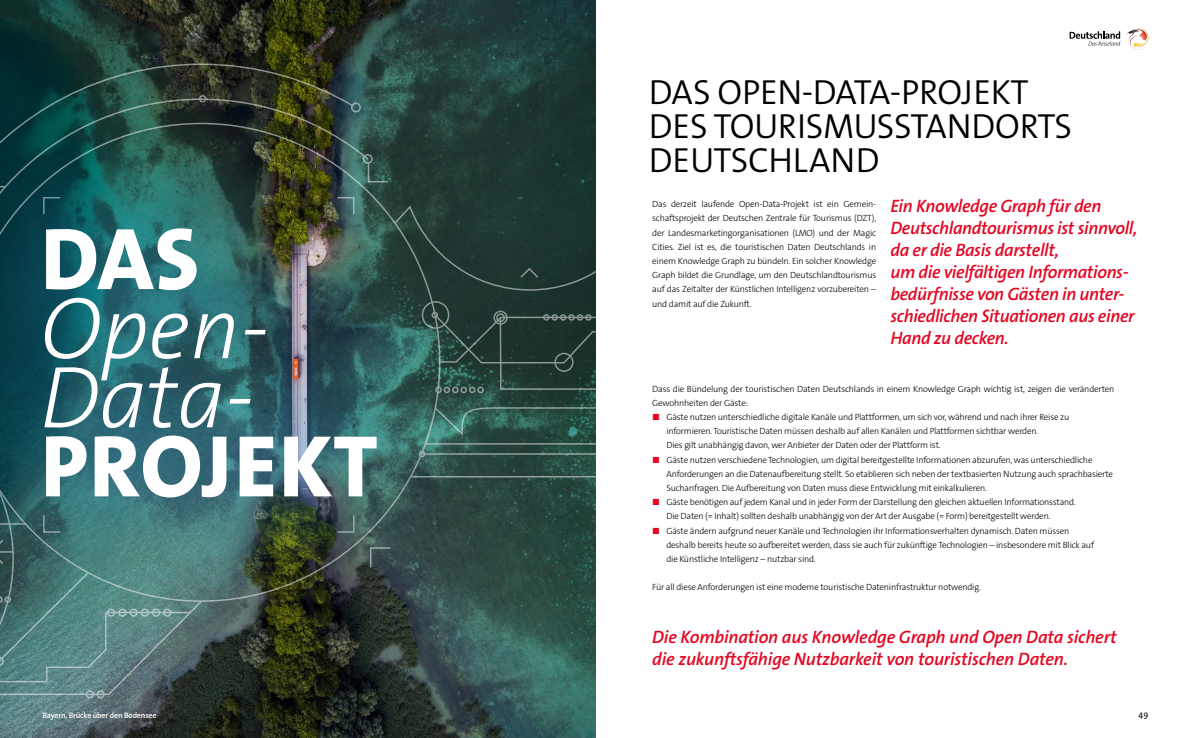
<style>
.page{position:relative;width:1191px;height:738px;background:#fff}
.page>*{position:absolute;margin:0;border:0;box-sizing:border-box;transform-origin:0 0}
.Rubrik_Inhaltsverzei{font:88.3px/69px "The Sans LP8 Ex Bld";letter-spacing:.01em;color:#fff}
.HL_30pt{font:35px/34px "The Sans LP4 Se Lig";letter-spacing:-.005em;color:#000}
.Merke{font:18px/22px "The Sans LP6 Se Bld IT";letter-spacing:-.02em;color:#e40521}
.Copy_Light_9pt_Block{font:9px/14.2px "The Sans LP3 Lig";letter-spacing:-.02em;color:#000}
.t1{font:9px "The Sans LP5 Plain";color:#000}
.BU{font:8px "The Sans LP6 Se Bld";letter-spacing:-.02em;color:#fff}
.s1{font-family:"The Sans LP3 Lig IT"}
.s2{color:#e40521}
</style>
<div class="page">
<img style="left:0;top:0;width:595px;height:737px">
<img style="left:0;top:63px;width:355px;height:63px">
<div style="left:351px;top:102px;width:10px;height:10px;border:2px solid #fff;border-radius:50%"></div>
<div style="left:199px;top:95px;width:7px;height:7px;border:2px solid #fff;border-radius:50%"></div>
<svg style="left:470px;top:203px;width:125px;height:275px;background:#26413a"></svg>
<svg style="left:0;top:601px;width:203px;height:126px;background:#567877"></svg>
<div style="left:5px;top:595px;width:6px;height:7px;border:2px solid #fff;border-radius:50%"></div>
<img style="left:1126px;top:28px;width:22px;height:22px">
<svg style="left:1069px;top:31px;width:51px;height:15px"></svg>
<img style="left:0;top:126px;width:470px;height:475px">
<p class="Rubrik_Inhaltsverzei" style="left:40px;top:225px;width:339px">DAS<br><span class="s1">Open-<br>Data-<br></span>PROJEKT</p>
<p class="HL_30pt" style="left:649px;top:75px;width:425px">DAS OPEN-DATA-PROJEKT<br>DES TOURISMUSSTANDORTS<br>DEUTSCHLAND</p>
<p class="Copy_Light_9pt_Block" style="left:652px;top:197px;width:225px;text-align:justify">Das derzeit laufende Open-Data-Projekt ist ein Gemein&shy;schaftsprojekt der Deutschen Zentrale für Tourismus (DZT), der Landesmarketingorganisationen (LMO) und der Magic Cities. Ziel ist es, die touristischen Daten Deutschlands in einem Knowledge Graph zu bündeln. Ein solcher Knowledge Graph bildet die Grundlage, um den Deutschlandtourismus auf das Zeitalter der Künstlichen Intelligenz vorzubereiten – und damit auf die Zukunft.</p>
<p class="Merke" style="left:890px;top:195px;width:248px">Ein Knowledge Graph für den<br>Deutschlandtourismus ist sinnvoll, da er die Basis darstellt,<br>um die vielfältigen Informations&shy;bedürfnisse von Gästen in unter&shy;schiedlichen Situationen aus einer<br>Hand zu decken.</p>
<p class="Copy_Light_9pt_Block" style="left:652px;top:381px;width:464px">Dass die Bündelung der touristischen Daten Deutschlands in einem Knowledge Graph wichtig ist, zeigen die veränderten<br>Gewohnheiten der Gäste:</p>
<p class="Copy_Light_9pt_Block" style="left:666px;top:409px;width:404px;text-indent:-14px"><span class="s2">■</span> Gäste nutzen unterschiedliche digitale Kanäle und Plattformen, um sich vor, während und nach ihrer Reise zu informieren. Touristische Daten müssen deshalb auf allen Kanälen und Plattformen sichtbar werden.<br>Dies gilt unabhängig davon, wer Anbieter der Daten oder der Plattform ist.</p>
<p class="Copy_Light_9pt_Block" style="left:666px;top:452px;width:448px;text-indent:-14px"><span class="s2">■</span> Gäste nutzen verschiedene Technologien, um digital bereitgestellte Informationen abzurufen, was unterschiedliche<br>Anforderungen an die Datenaufbereitung stellt. So etablieren sich neben der textbasierten Nutzung auch sprachbasierte<br>Suchanfragen. Die Aufbereitung von Daten muss diese Entwicklung mit einkalkulieren.</p>
<p class="Copy_Light_9pt_Block" style="left:666px;top:494px;width:411px;text-indent:-14px"><span class="s2">■</span> Gäste benötigen auf jedem Kanal und in jeder Form der Darstellung den gleichen aktuellen Informationsstand.<br>Die Daten (= Inhalt) sollten deshalb unabhängig von der Art der Ausgabe (= Form) bereitgestellt werden.</p>
<p class="Copy_Light_9pt_Block" style="left:666px;top:523px;width:429px;text-indent:-14px"><span class="s2">■</span> Gäste ändern aufgrund neuer Kanäle und Technologien ihr Informationsverhalten dynamisch. Daten müssen deshalb bereits heute so aufbereitet werden, dass sie auch für zukünftige Technologien – insbesondere mit Blick auf die Künstliche Intelligenz – nutzbar sind.</p>
<p class="Copy_Light_9pt_Block" style="left:652px;top:580px;width:330px">Für all diese Anforderungen ist eine moderne touristische Dateninfrastruktur notwendig.</p>
<p class="Merke" style="left:652px;top:625px;width:466px">Die Kombination aus Knowledge Graph und Open Data sichert die zukunftsfähige Nutzbarkeit von touristischen Daten.</p>
<p class="BU" style="left:43px;top:709px;width:115px">Bayern, Brücke über den Bodensee</p>
<p class="t1" style="left:1138px;top:708px;width:11px">49</p>
</div>
